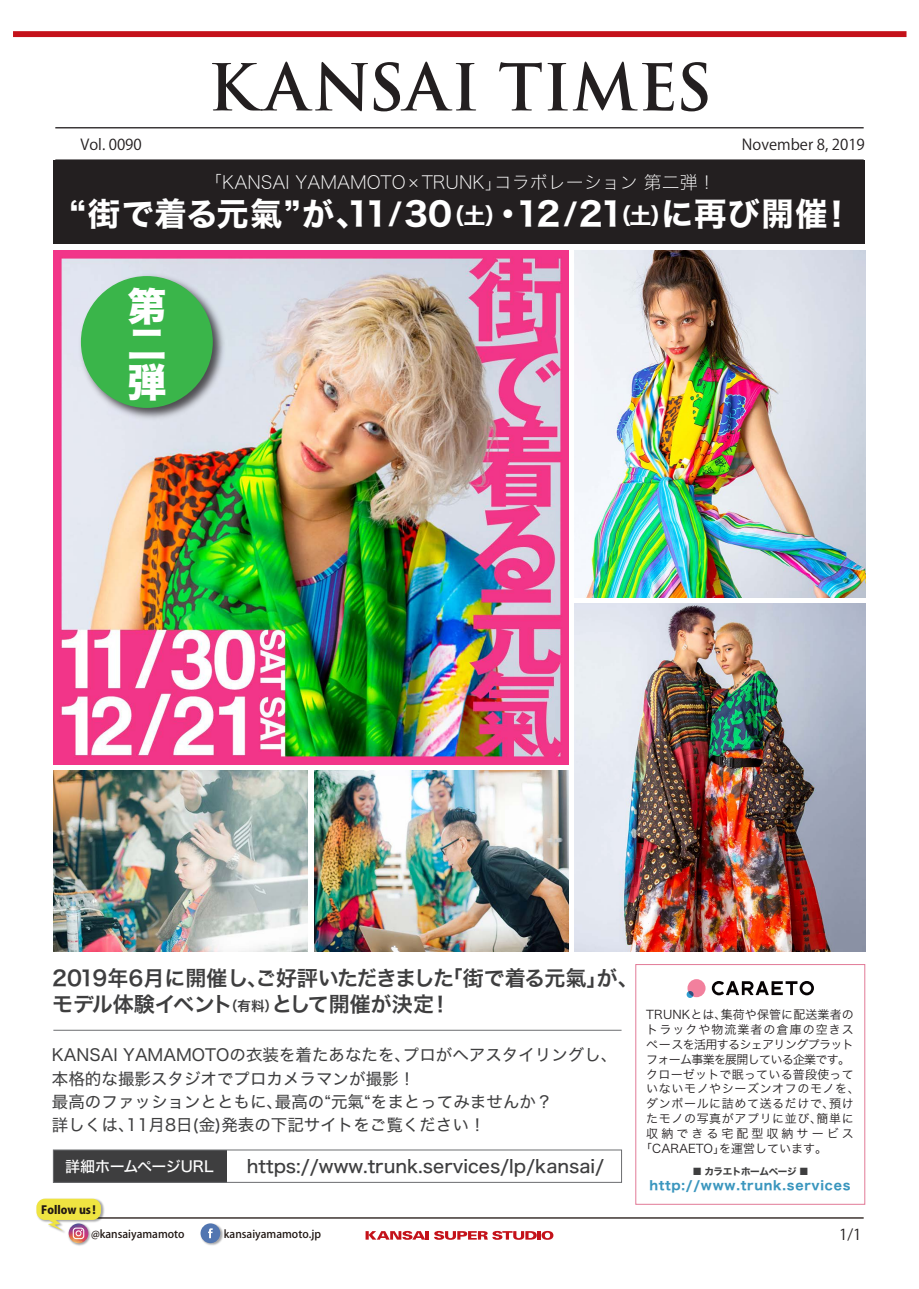
<style>
.page{position:relative;width:919px;height:1289px;background:#fff}
.page>*{position:absolute;margin:0;border:0;box-sizing:border-box;transform-origin:0 0}
.t1{font:39px/37.8px "Hira Kaku Std W8";color:#fff;text-align:justify}
.t2{font:32.25px "Hira Kaku Std W7";letter-spacing:.01em;color:#fff}
.t3{font:21px/25.5px "Hira Kaku Std W6";color:#3e3e3f}
.t4{font:18px "Hira Kaku Std W5";color:#3e3e3f}
.t5{font:18px "Hira Kaku Std W1";color:#fff}
.t6{font:16.5px/23.4px "Hira Kaku Std W4";color:#3e3e3f}
.t7{font:15px "Koz Go Pr 6 N";color:#231f20}
.t8{font:15px "Hira Kaku Std W5";letter-spacing:-.02em;color:#fff}
.t9{font:12.45px "Hira Kaku Std W7";letter-spacing:.06em;color:#3a96be}
.t10{font:12px "Hira Kaku Std W3";letter-spacing:.05em;color:#231f20}
.t11{font:12px "Hira Kaku Std W3";letter-spacing:.02em;color:#231f20}
.t12{font:12px "Hira Kaku Std W3";letter-spacing:-.055em;color:#231f20}
.t13{font:12px "Hira Kaku Std W3";letter-spacing:-.06em;color:#231f20}
.t14{font:12px "Hira Kaku Std W3";color:#231f20}
.t15{font:12px "Hira Kaku Std W3";letter-spacing:.085em;color:#231f20}
.t16{font:12px "Hira Kaku Std W3";letter-spacing:.25em;color:#231f20}
.t17{font:800 11.25px "Koz Go Pr 6 N";color:#211814}
.t18{font:500 10.8px "Koz Go Pr 6 N";color:#211814}
.t19{font:9.6px "Hira Kaku Std W7";letter-spacing:-.04em;color:#3e3e3f}
.s1{font-size:25.95px}
.s2{font-size:22.05px}
.s3{font-size:13.5px}
</style>
<div class="page">
<div style="left:54px;top:160px;width:811px;height:84px;background:#231f20"></div>
<img style="left:574px;top:250px;width:291px;height:347px">
<img style="left:574px;top:603px;width:291px;height:348px">
<img style="left:54px;top:250px;width:514px;height:514px">
<img style="left:75px;top:270px;width:153px;height:153px">
<div style="left:81px;top:276px;width:132px;height:132px;background:#3ab54a;border-radius:50%"></div>
<img style="left:54px;top:770px;width:253px;height:181px">
<img style="left:314px;top:770px;width:254px;height:181px">
<hr style="left:53px;top:1029px;width:568px;height:1px;background:#6c6d70">
<div style="left:635px;top:964px;width:230px;height:240px;border:1px solid #e27a97"></div>
<div style="left:53px;top:1149px;width:174px;height:33px;background:#3e3e3f"></div>
<div style="left:53px;top:1149px;width:569px;height:33px;border:1px solid #6c6d70"></div>
<svg style="left:711px;top:981px;width:102px;height:14px"></svg>
<svg style="left:687px;top:979px;width:18px;height:18px"></svg>
<div style="left:687px;top:979px;width:18px;height:18px;background:#f2809d;border-radius:50%"></div>
<svg style="left:686px;top:991px;width:7px;height:6px"></svg>
<svg style="left:212px;top:62px;width:156px;height:49px"></svg>
<svg style="left:374px;top:62px;width:102px;height:49px"></svg>
<svg style="left:499px;top:62px;width:42px;height:48px"></svg>
<svg style="left:547px;top:62px;width:126px;height:49px"></svg>
<svg style="left:681px;top:62px;width:26px;height:49px"></svg>
<div style="left:13px;top:31px;width:893px;height:6px;background:#c4121a"></div>
<hr style="left:55px;top:159px;width:808px;height:2px;background:#231f20">
<hr style="left:55px;top:127px;width:808px;height:1px;background:#231f20">
<svg style="left:365px;top:1230px;width:188px;height:9px"></svg>
<img style="left:201px;top:1223px;width:22px;height:23px">
<div style="left:200px;top:1223px;width:20px;height:20px;background:#5276b1;border-radius:50%"></div>
<svg style="left:208px;top:1228px;width:5px;height:10px"></svg>
<hr style="left:55px;top:1217px;width:808px;height:1px;background:#211814">
<img style="left:69px;top:1239px;width:21px;height:7px">
<svg style="left:69px;top:1223px;width:19px;height:20px"></svg>
<img style="left:101px;top:1201px;width:4px;height:19px">
<svg style="left:36px;top:1198px;width:65px;height:41px"></svg>
<svg style="left:53px;top:127px;width:110px;height:66px"></svg>
<svg style="left:739px;top:127px;width:125px;height:33px"></svg>
<svg style="left:739px;top:1182px;width:127px;height:37px"></svg>
<p class="t7" style="left:81px;top:136px;width:63px">Vol. 0090</p>
<p class="t7" style="left:742px;top:136px;width:124px">November 8, 2019</p>
<p class="t5" style="left:204px;top:169px;width:513px">「KANSAI YAMAMOTO×TRUNK」コラボレーション 第二弾！</p>
<h2 class="t2" style="left:69px;top:188px;width:784px">“街で着る元氣”が、11<span class="s1">/</span>30<span class="s2">（土）</span>・12<span class="s1">/</span>21<span class="s2">（土）</span>に再び開催！</h2>
<h1 class="t1" style="left:127px;top:288px;width:39px">第二弾</h1>
<p class="t3" style="left:52px;top:966px;width:588px">2019年6月に開催し、ご好評いただきました「街で着る元氣」が、モデル体験イベント<span class="s3">（有料）</span>として開催が決定！</p>
<p class="t6" style="left:52px;top:1043px;width:567px">KANSAI YAMAMOTOの衣装を着たあなたを、プロがヘアスタイリングし、本格的な撮影スタジオでプロカメラマンが撮影！<br>最高のファッションとともに、最高の“元氣“をまとってみませんか？<br>詳しくは、11月8日(金)発表の下記サイトをご覧ください！</p>
<p class="t8" style="left:65px;top:1154px;width:150px">詳細ホームページURL</p>
<p class="t4" style="left:247px;top:1151px;width:358px">https://www.trunk.services/lp/kansai/</p>
<p class="t17" style="left:41px;top:1203px;width:56px">Follow us !</p>
<p class="t11" style="left:646px;top:1005px;width:209px">TRUNKとは、集荷や保管に配送業者の</p>
<p class="t15" style="left:646px;top:1020px;width:209px">トラックや物流業者の倉庫の空きス</p>
<p class="t12" style="left:646px;top:1035px;width:209px">ペースを活用するシェアリングプラット</p>
<p class="t13" style="left:646px;top:1050px;width:205px">フォーム事業を展開している企業です。</p>
<p class="t11" style="left:646px;top:1064px;width:209px">クローゼットで眠っている普段使って</p>
<p class="t10" style="left:646px;top:1079px;width:215px">いないモノやシーズンオフのモノを、</p>
<p class="t10" style="left:646px;top:1094px;width:209px">ダンボールに詰めて送るだけで、預け</p>
<p class="t10" style="left:646px;top:1109px;width:209px">たモノの写真がアプリに並び、簡単に</p>
<p class="t16" style="left:646px;top:1124px;width:209px">収納できる宅配型収納サービス</p>
<p class="t14" style="left:640px;top:1139px;width:188px">「CARAETO」を運営しています。</p>
<p class="t19" style="left:692px;top:1163px;width:118px">■ カラエトホームページ ■</p>
<p class="t9" style="left:649px;top:1175px;width:203px">http://www.trunk.services</p>
<p class="t18" style="left:91px;top:1228px;width:95px">@kansaiyamamoto</p>
<p class="t18" style="left:224px;top:1228px;width:99px">kansaiyamamoto.jp</p>
<p class="t7" style="left:839px;top:1226px;width:24px">1/1</p>
</div>
